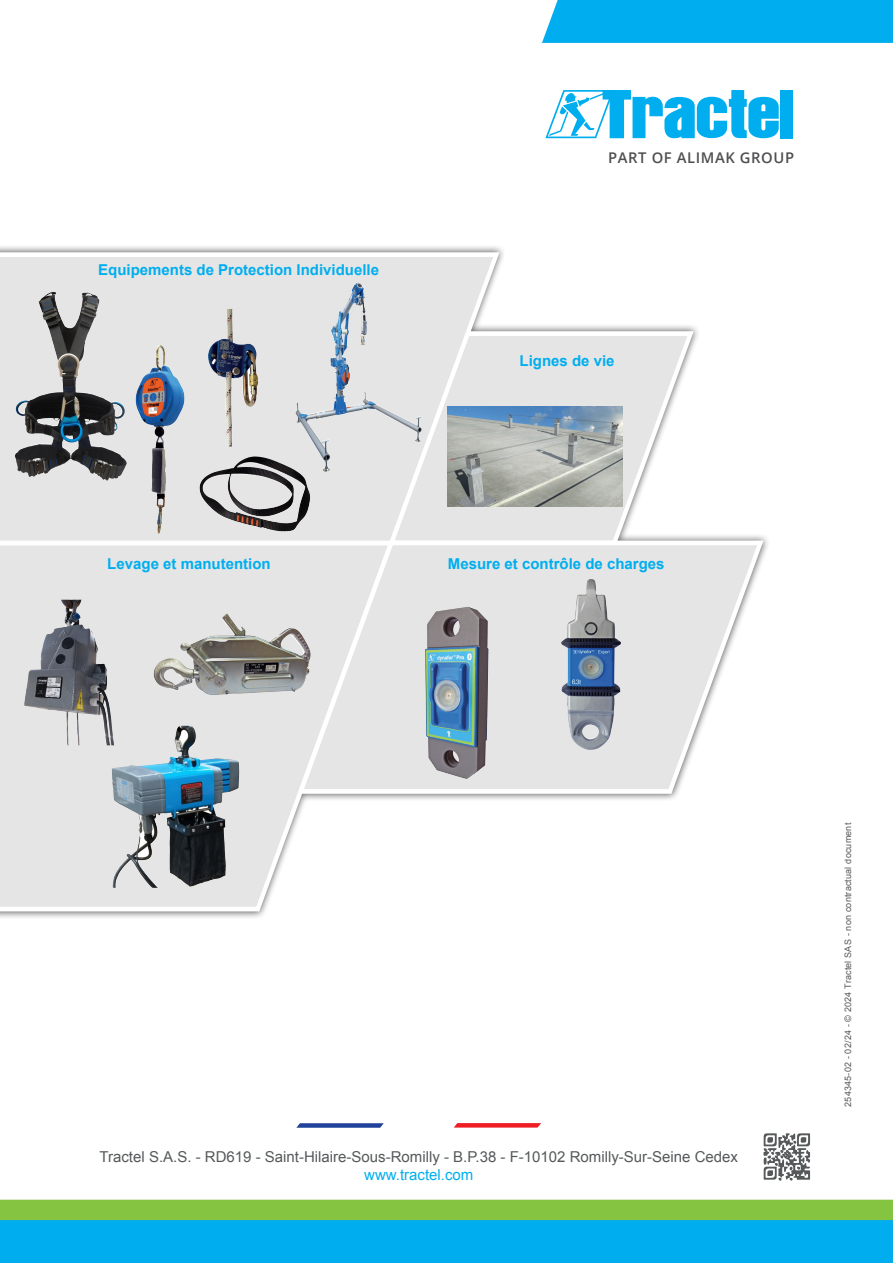
<style>
.page{position:relative;width:893px;height:1263px;background:#fff}
.page>*{position:absolute;margin:0;border:0;box-sizing:border-box;transform-origin:0 0}
.adresses_book_norm{font:700 15px "Arial";color:#00aeef}
.t1{font:15px "Arial";color:#55595a}
.t2{font:15px "Arial";color:#00aeef}
.t3{font:600 14.85px "Open Sans";letter-spacing:.04em;color:#4f4f51}
.t4{font:9px "Arial";letter-spacing:.02em;color:#55595a}
</style>
<div class="page">
<div style="left:541px;top:0;width:352px;height:43px;background:#00aeef"></div>
<div style="left:0;top:1200px;width:893px;height:20px;background:#84c440"></div>
<div style="left:0;top:1220px;width:893px;height:43px;background:#00aeef"></div>
<svg style="left:296px;top:1123px;width:88px;height:5px"></svg>
<svg style="left:454px;top:1123px;width:87px;height:4px"></svg>
<div style="left:781px;top:90px;width:12px;height:48px;background:#00aeef"></div>
<svg style="left:545px;top:90px;width:234px;height:49px"></svg>
<svg style="left:763px;top:1133px;width:47px;height:48px"></svg>
<svg style="left:0;top:548px;width:397px;height:364px"></svg>
<svg style="left:503px;top:329px;width:194px;height:209px"></svg>
<svg style="left:294px;top:538px;width:473px;height:258px"></svg>
<svg style="left:0;top:250px;width:503px;height:298px;background:#d2d3d4"></svg>
<img style="left:427px;top:597px;width:75px;height:189px">
<img style="left:112px;top:726px;width:79px;height:89px">
<img style="left:561px;top:567px;width:69px;height:189px">
<img style="left:16px;top:292px;width:47px;height:121px">
<img style="left:155px;top:345px;width:4px;height:18px">
<img style="left:207px;top:309px;width:53px;height:138px">
<img style="left:235px;top:456px;width:19px;height:10px">
<img style="left:329px;top:283px;width:27px;height:84px">
<img style="left:24px;top:600px;width:45px;height:145px">
<img style="left:153px;top:614px;width:157px;height:81px">
<img style="left:447px;top:406px;width:175px;height:101px">
<p class="adresses_book_norm" style="left:98px;top:260px;width:282px">Equipements de Protection Individuelle</p>
<p class="t3" style="left:608px;top:147px;width:187px">PART OF ALIMAK GROUP</p>
<p class="adresses_book_norm" style="left:519px;top:351px;width:97px">Lignes de vie</p>
<p class="adresses_book_norm" style="left:107px;top:554px;width:165px">Levage et manutention</p>
<p class="adresses_book_norm" style="left:448px;top:554px;width:218px">Mesure et contrôle de charges</p>
<p class="t1" style="left:100px;top:1146px;width:640px">Tractel S.A.S. - RD619 - Saint-Hilaire-Sous-Romilly - B.P.38 - F-10102 Romilly-Sur-Seine Cedex</p>
<p class="t2" style="left:364px;top:1164px;width:111px">www.tractel.com</p>
<p class="t4" style="left:842px;top:1107px;width:285px;rotate:-90deg">254345-02 - 02/24 - © 2024 Tractel SAS - non contractual document</p>
</div>
